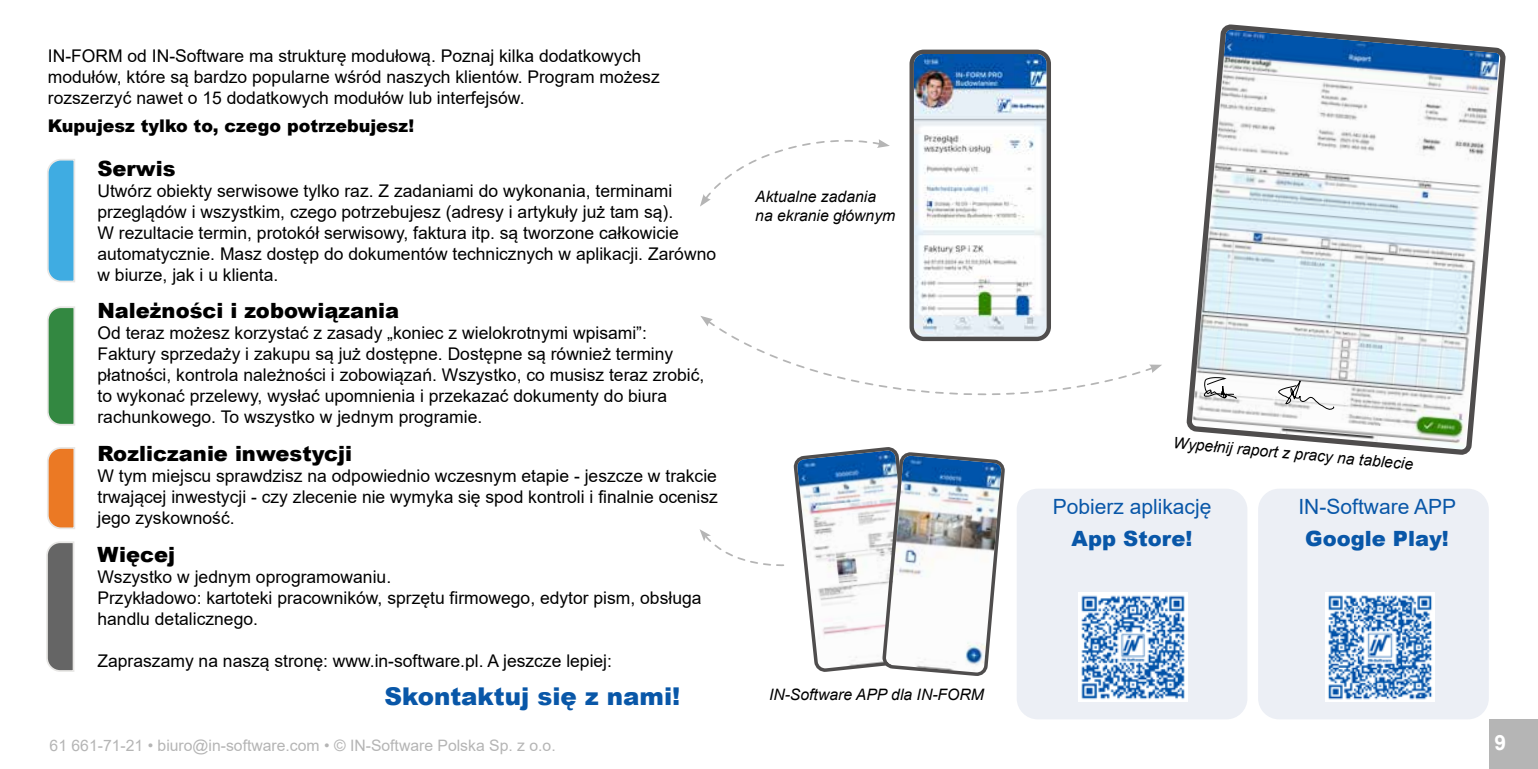
<style>
.page{position:relative;width:1538px;height:769px;background:#fff}
.page>*{position:absolute;margin:0;border:0;box-sizing:border-box;transform-origin:0 0}
.t1{font:900 24.5px "Arial";color:#0957a8}
.t2{font:900 21px "Arial";color:#000}
.t3{font:21px "Arial";color:#0957a8}
.t4{font:900 21px "Arial";color:#0957a8}
.t5{font:700 21px "Arial";color:#fff}
.t6{font:17.5px/21px "Arial";color:#000}
.t7{font:900 17.5px "Arial";color:#000}
.t8{font:italic 15.75px/18.9px "Arial";color:#000}
.t9{font:15.75px "Arial";color:#b5b5b5}
</style>
<div class="page">
<div style="left:1489px;top:719px;width:49px;height:50px;background:#b5b5b5"></div>
<svg style="left:700px;top:316px;width:462px;height:80px"></svg>
<div style="left:1258px;top:489px;width:231px;height:230px;background:#eceff5;border-radius:21px"></div>
<div style="left:1017px;top:489px;width:230px;height:230px;background:#eceff5;border-radius:21px"></div>
<img style="left:1078px;top:592px;width:110px;height:110px">
<img style="left:1325px;top:593px;width:109px;height:109px">
<svg style="left:1186px;top:24px;width:320px;height:431px"></svg>
<img style="left:914px;top:55px;width:132px;height:281px">
<div style="left:909px;top:50px;width:142px;height:291px;border:4px solid #4f4d4d;border-radius:12px"></div>
<svg style="left:699px;top:529px;width:85px;height:37px"></svg>
<svg style="left:700px;top:139px;width:190px;height:68px"></svg>
<img style="left:795px;top:448px;width:210px;height:228px">
<svg style="left:47px;top:159px;width:28px;height:123px;background:#59b5e3"></svg>
<svg style="left:46px;top:541px;width:29px;height:131px;background:#7e7e7e"></svg>
<svg style="left:47px;top:306px;width:28px;height:120px;background:#51985c"></svg>
<svg style="left:47px;top:447px;width:28px;height:82px;background:#eb8d47"></svg>
<svg style="left:1278px;top:376px;width:56px;height:35px"></svg>
<svg style="left:1202px;top:377px;width:35px;height:23px"></svg>
<p class="t6" style="left:48px;top:46px;width:613px">IN-FORM od IN-Software ma strukturę modułową. Poznaj kilka dodatkowych modułów, które są bardzo popularne wśród naszych klientów. Program możesz rozszerzyć nawet o 15 dodatkowych modułów lub interfejsów.</p>
<p class="t7" style="left:48px;top:113px;width:368px">Kupujesz tylko to, czego potrzebujesz!</p>
<p class="t2" style="left:97px;top:153px;width:80px">Serwis</p>
<p class="t6" style="left:97px;top:180px;width:620px">Utwórz obiekty serwisowe tylko raz. Z zadaniami do wykonania, terminami przeglądów i wszystkim, czego potrzebujesz (adresy i artykuły już tam są).<br>W rezultacie termin, protokół serwisowy, faktura itp. są tworzone całkowicie automatycznie. Masz dostęp do dokumentów technicznych w aplikacji. Zarówno w biurze, jak i u klienta.</p>
<p class="t2" style="left:97px;top:296px;width:303px">Należności i zobowiązania</p>
<p class="t6" style="left:97px;top:323px;width:608px">Od teraz możesz korzystać z zasady „koniec z wielokrotnymi wpisami”:<br>Faktury sprzedaży i zakupu są już dostępne. Dostępne są również terminy płatności, kontrola należności i zobowiązań. Wszystko, co musisz teraz zrobić, to wykonać przelewy, wysłać upomnienia i przekazać dokumenty do biura rachunkowego. To wszystko w jednym programie.</p>
<p class="t2" style="left:97px;top:438px;width:256px">Rozliczanie inwestycji</p>
<p class="t6" style="left:97px;top:465px;width:622px;text-align:justify">W tym miejscu sprawdzisz na odpowiednio wczesnym etapie - jeszcze w trakcie trwającej inwestycji - czy zlecenie nie wymyka się spod kontroli i finalnie ocenisz jego zyskowność.</p>
<p class="t2" style="left:97px;top:539px;width:79px">Więcej</p>
<p class="t6" style="left:97px;top:566px;width:605px">Wszystko w jednym oprogramowaniu.<br>Przykładowo: kartoteki pracowników, sprzętu firmowego, edytor pism, obsługa handlu detalicznego.</p>
<p class="t6" style="left:97px;top:650px;width:516px">Zapraszamy na naszą stronę: www.in-software.pl. A jeszcze lepiej:</p>
<h1 class="t1" style="left:384px;top:679px;width:297px">Skontaktuj się z nami!</h1>
<p class="t8" style="left:755px;top:188px;width:142px">Aktualne zadania na ekranie głównym</p>
<p class="t8" style="left:769px;top:686px;width:217px">IN-Software APP dla IN-FORM</p>
<p class="t8" style="left:1174px;top:434px;width:242px;rotate:5deg">Wypełnij raport z pracy na tablecie</p>
<p class="t3" style="left:1053px;top:492px;width:160px">Pobierz aplikację</p>
<p class="t4" style="left:1071px;top:523px;width:122px">App Store!</p>
<p class="t3" style="left:1298px;top:492px;width:159px">IN-Software APP</p>
<p class="t4" style="left:1305px;top:523px;width:145px">Google Play!</p>
<p class="t9" style="left:50px;top:734px;width:508px">61 661-71-21 • biuro@in-software.com • © IN-Software Polska Sp. z o.o.</p>
<p class="t5" style="left:1494px;top:727px;width:13px">9</p>
</div>
